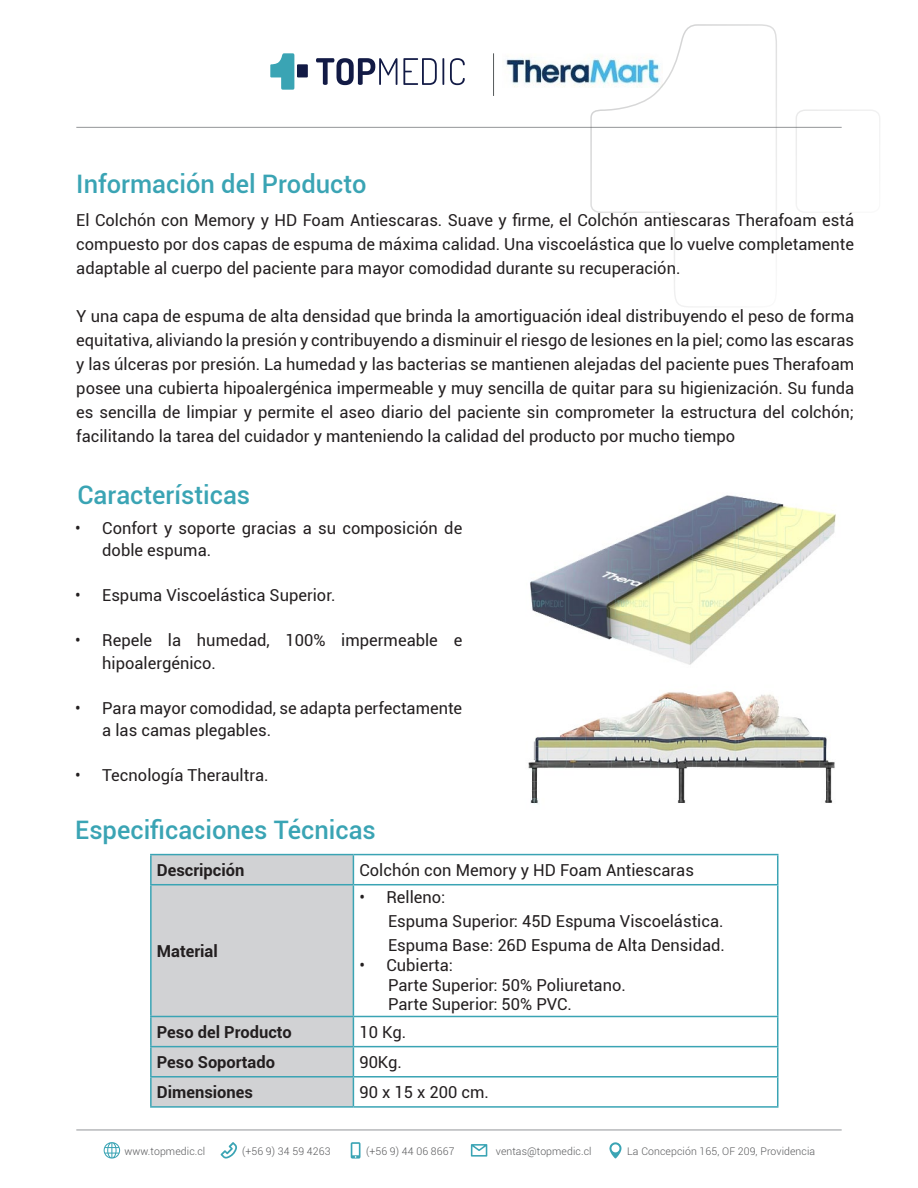
<style>
.page{position:relative;width:918px;height:1188px;background:#fff}
.page>*{position:absolute;margin:0;border:0;box-sizing:border-box;transform-origin:0 0}
.t1{font:500 25.5px "Roboto";color:#3aa4b4}
.t2{font:16.5px/24px "Roboto";color:#231f20}
.t3{font:700 16.5px "Roboto";color:#231f20}
.t4{font:300 10.5px "Roboto";letter-spacing:.01em;color:#57585a}
</style>
<div class="page">
<img style="left:506px;top:58px;width:84px;height:29px">
<hr style="left:76px;top:127px;width:766px;height:1px;background:#939598">
<hr style="left:76px;top:1130px;width:766px;height:1px;background:#939598">
<svg style="left:104px;top:1142px;width:16px;height:17px"></svg>
<svg style="left:471px;top:1144px;width:16px;height:13px"></svg>
<svg style="left:609px;top:1142px;width:13px;height:16px"></svg>
<svg style="left:351px;top:1142px;width:10px;height:17px"></svg>
<svg style="left:220px;top:1142px;width:17px;height:17px"></svg>
<svg style="left:590px;top:24px;width:290px;height:283px"></svg>
<div style="left:297px;top:64px;width:11px;height:13px;background:#121a45"></div>
<svg style="left:270px;top:53px;width:24px;height:37px"></svg>
<svg style="left:316px;top:58px;width:81px;height:27px"></svg>
<svg style="left:403px;top:58px;width:41px;height:27px"></svg>
<svg style="left:450px;top:58px;width:15px;height:27px"></svg>
<hr style="left:493px;top:53px;width:1px;height:43px;background:#55595a">
<div style="left:152px;top:855px;width:201px;height:251px;background:#d1d2d4"></div>
<hr style="left:150px;top:854px;width:203px;height:1px;background:#3aa4b4">
<hr style="left:353px;top:854px;width:425px;height:1px;background:#3aa4b4">
<hr style="left:150px;top:884px;width:203px;height:1px;background:#3aa4b4">
<hr style="left:353px;top:884px;width:425px;height:1px;background:#3aa4b4">
<hr style="left:150px;top:1016px;width:203px;height:1px;background:#3aa4b4">
<hr style="left:353px;top:1016px;width:425px;height:1px;background:#3aa4b4">
<hr style="left:150px;top:1046px;width:203px;height:1px;background:#3aa4b4">
<hr style="left:353px;top:1046px;width:425px;height:1px;background:#3aa4b4">
<hr style="left:150px;top:1076px;width:203px;height:2px;background:#3aa4b4">
<hr style="left:353px;top:1076px;width:425px;height:2px;background:#3aa4b4">
<hr style="left:150px;top:1106px;width:203px;height:2px;background:#3aa4b4">
<hr style="left:353px;top:1106px;width:425px;height:2px;background:#3aa4b4">
<hr style="left:150px;top:855px;width:2px;height:29px;background:#3aa4b4">
<svg style="left:353px;top:855px;width:1px;height:29px"></svg>
<svg style="left:777px;top:855px;width:1px;height:29px"></svg>
<hr style="left:150px;top:885px;width:2px;height:131px;background:#3aa4b4">
<hr style="left:353px;top:885px;width:1px;height:131px;background:#3aa4b4">
<hr style="left:777px;top:885px;width:1px;height:131px;background:#3aa4b4">
<hr style="left:150px;top:1017px;width:2px;height:29px;background:#3aa4b4">
<hr style="left:150px;top:1047px;width:2px;height:29px;background:#3aa4b4">
<hr style="left:150px;top:1078px;width:2px;height:28px;background:#3aa4b4">
<svg style="left:353px;top:1017px;width:1px;height:89px"></svg>
<svg style="left:777px;top:1017px;width:1px;height:89px"></svg>
<img style="left:528px;top:495px;width:308px;height:309px">
<p class="t1" style="left:76px;top:166px;width:292px">Información del Producto</p>
<p class="t2" style="left:76px;top:207px;width:779px;text-align:justify">El Colchón con Memory y HD Foam Antiescaras. Suave y firme, el Colchón antiescaras Therafoam está compuesto por dos capas de espuma de máxima calidad. Una viscoelástica que lo vuelve completamente adaptable al cuerpo del paciente para mayor comodidad durante su recuperación.</p>
<p class="t2" style="left:76px;top:303px;width:779px;text-align:justify">Y una capa de espuma de alta densidad que brinda la amortiguación ideal distribuyendo el peso de forma equitativa, aliviando la presión y contribuyendo a disminuir el riesgo de lesiones en la piel; como las escaras y las úlceras por presión. La humedad y las bacterias se mantienen alejadas del paciente pues Therafoam posee una cubierta hipoalergénica impermeable y muy sencilla de quitar para su higienización. Su funda es sencilla de limpiar y permite el aseo diario del paciente sin comprometer la estructura del colchón; facilitando la tarea del cuidador y manteniendo la calidad del producto por mucho tiempo</p>
<p class="t1" style="left:77px;top:477px;width:174px">Características</p>
<p class="t2" style="left:102px;top:516px;width:362px;line-height:22.5px;text-indent:-27px">• Confort y soporte gracias a su composición de doble espuma.</p>
<p class="t2" style="left:75px;top:583px;width:262px">• Espuma Viscoelástica Superior.</p>
<p class="t2" style="left:102px;top:629px;width:362px;line-height:22.5px;text-indent:-27px">• Repele la humedad, 100% impermeable e hipoalergénico.</p>
<p class="t2" style="left:102px;top:696px;width:362px;line-height:22.5px;text-indent:-27px">• Para mayor comodidad, se adapta perfectamente a las camas plegables.</p>
<p class="t2" style="left:75px;top:763px;width:195px">• Tecnología Theraultra.</p>
<p class="t1" style="left:75px;top:812px;width:302px">Especificaciones Técnicas</p>
<p class="t3" style="left:157px;top:858px;width:89px">Descripción</p>
<p class="t2" style="left:359px;top:857px;width:336px">Colchón con Memory y HD Foam Antiescaras</p>
<p class="t3" style="left:157px;top:939px;width:63px">Material</p>
<p class="t2" style="left:359px;top:885px;width:87px">• Relleno:</p>
<p class="t2" style="left:388px;top:909px;width:337px">Espuma Superior: 45D Espuma Viscoelástica.</p>
<p class="t2" style="left:388px;top:933px;width:338px">Espuma Base: 26D Espuma de Alta Densidad.</p>
<p class="t2" style="left:359px;top:952px;width:95px">• Cubierta:</p>
<p class="t2" style="left:388px;top:972px;width:239px">Parte Superior: 50% Poliuretano.</p>
<p class="t2" style="left:388px;top:992px;width:185px">Parte Superior: 50% PVC.</p>
<p class="t3" style="left:157px;top:1020px;width:137px">Peso del Producto</p>
<p class="t2" style="left:359px;top:1019px;width:48px">10 Kg.</p>
<p class="t3" style="left:157px;top:1050px;width:120px">Peso Soportado</p>
<p class="t2" style="left:359px;top:1049px;width:44px">90Kg.</p>
<p class="t3" style="left:157px;top:1081px;width:98px">Dimensiones</p>
<p class="t2" style="left:359px;top:1080px;width:131px">90 x 15 x 200 cm.</p>
<p class="t4" style="left:124px;top:1144px;width:82px">www.topmedic.cl</p>
<p class="t4" style="left:242px;top:1144px;width:90px">(+56 9) 34 59 4263</p>
<p class="t4" style="left:366px;top:1144px;width:90px">(+56 9) 44 06 8667</p>
<p class="t4" style="left:496px;top:1144px;width:97px">ventas@topmedic.cl</p>
<p class="t4" style="left:627px;top:1144px;width:190px">La Concepción 165, OF 209, Providencia</p>
</div>
